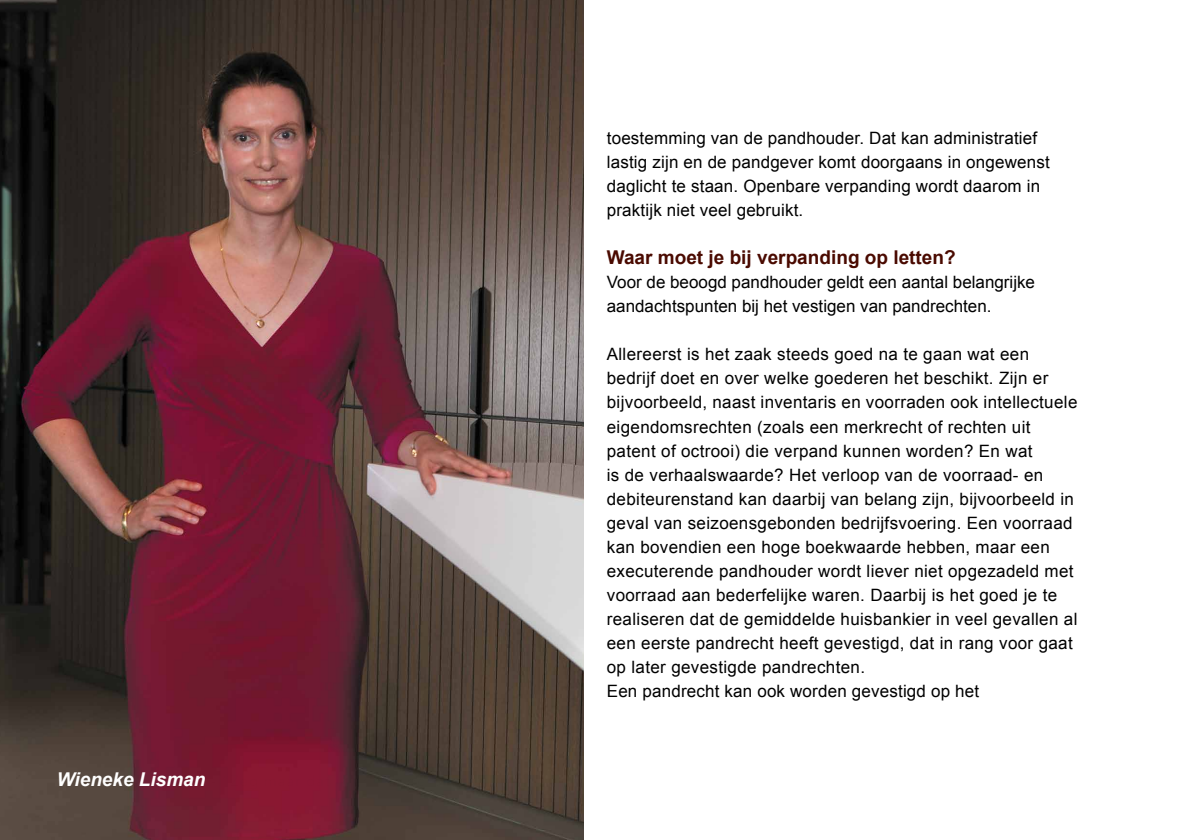
<style>
.page{position:relative;width:1191px;height:840px;background:#fff}
.page>*{position:absolute;margin:0;border:0;box-sizing:border-box;transform-origin:0 0}
.t1{font:700 19px "Arial";color:#4a0a00}
.t2{font:italic 700 19px "Arial";color:#fff}
.t3{font:17px/24px "Arial";letter-spacing:.02em;color:#000}
.t4{font:17px/24px "Arial";color:#000}
</style>
<div class="page">
<img style="left:0;top:0;width:583px;height:839px">
<p class="t2" style="left:57px;top:766px;width:150px">Wieneke Lisman</p>
<p class="t3" style="left:607px;top:126px;width:444px">toestemming van de pandhouder. Dat kan administratief lastig zijn en de pandgever komt doorgaans in ongewenst daglicht te staan. Openbare verpanding wordt daarom in praktijk niet veel gebruikt.</p>
<p class="t1" style="left:607px;top:245px;width:350px">Waar moet je bij verpanding op letten?</p>
<p class="t4" style="left:607px;top:270px;width:430px">Voor de beoogd pandhouder geldt een aantal belangrijke aandachtspunten bij het vestigen van pandrechten.</p>
<p class="t3" style="left:607px;top:342px;width:472px">Allereerst is het zaak steeds goed na te gaan wat een bedrijf doet en over welke goederen het beschikt. Zijn er bijvoorbeeld, naast inventaris en voorraden ook intellectuele eigendomsrechten (zoals een merkrecht of rechten uit patent of octrooi) die verpand kunnen worden? En wat<br>is de verhaalswaarde? Het verloop van de voorraad- en debiteurenstand kan daarbij van belang zijn, bijvoorbeeld in geval van seizoensgebonden bedrijfsvoering. Een voorraad kan bovendien een hoge boekwaarde hebben, maar een executerende pandhouder wordt liever niet opgezadeld met voorraad aan bederfelijke waren. Daarbij is het goed je te realiseren dat de gemiddelde huisbankier in veel gevallen al een eerste pandrecht heeft gevestigd, dat in rang voor gaat op later gevestigde pandrechten.<br>Een pandrecht kan ook worden gevestigd op het</p>
</div>
